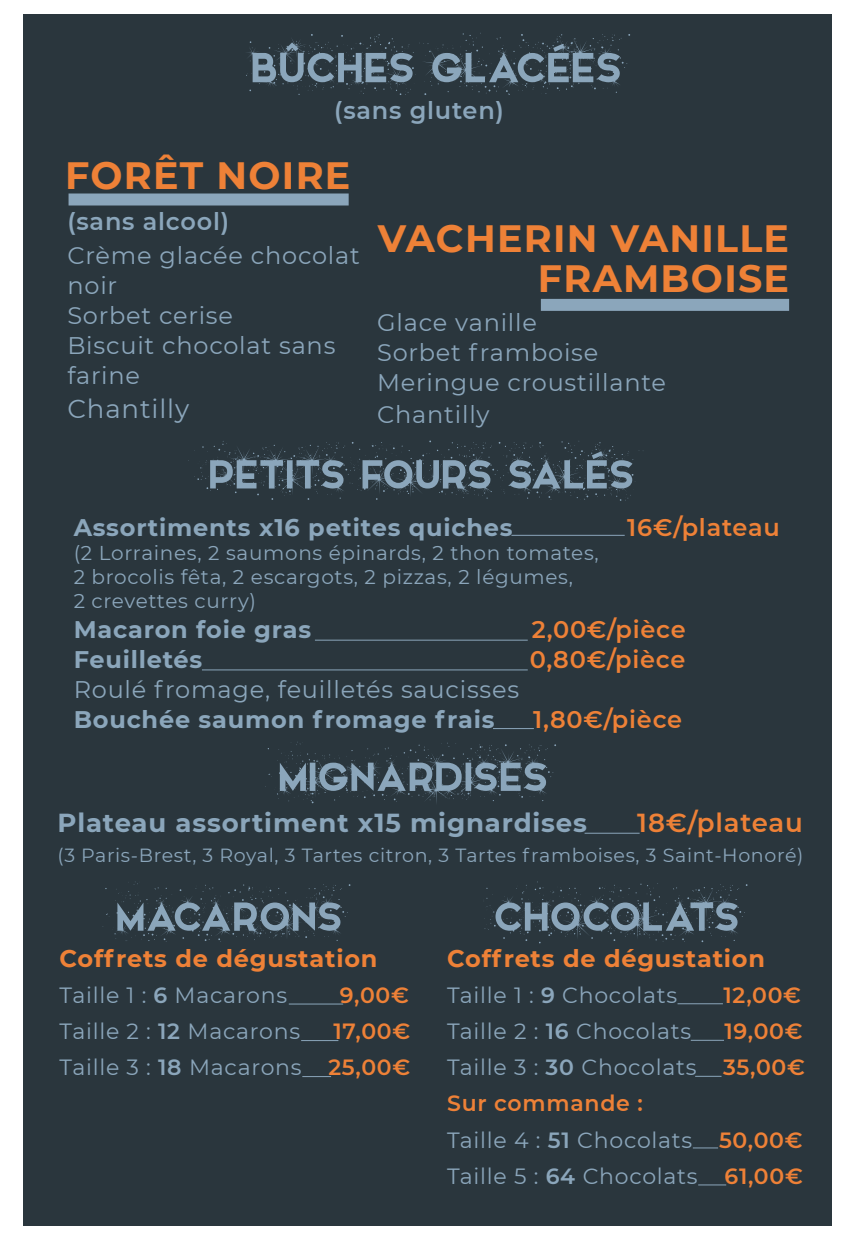
<style>
.page{position:relative;width:856px;height:1248px;background:#fff}
.page>*{position:absolute;margin:0;border:0;box-sizing:border-box;transform-origin:0 0}
.t1{font:56px "Snowinter Free";letter-spacing:.035em;color:#8ba6bb}
.t2{font:54px "Snowinter Free";letter-spacing:.035em;color:#8ba6bb}
.t3{font:700 38px/40px "Montserrat";letter-spacing:.035em;color:#ee8137;text-align:right}
.t4{font:700 26px "Montserrat";letter-spacing:.035em;color:#8ba6bb}
.t5{font:600 26px "Montserrat";letter-spacing:.035em;color:#ee8137}
.t6{font:26px "Montserrat";letter-spacing:.035em;color:#8ba6bb}
.t7{font:24px/30px "Montserrat";letter-spacing:.035em;color:#8ba6bb}
.t8{font:700 24px "Montserrat";letter-spacing:.035em;color:#8ba6bb}
.t9{font:600 24px "Montserrat";letter-spacing:.035em;color:#ee8137}
.t10{font:700 24px "Montserrat";letter-spacing:.035em;color:#ee8137}
.t11{font:600 24px "Montserrat";letter-spacing:.035em;color:#8ba6bb}
.t12{font:22px/36px "Montserrat";letter-spacing:.035em;color:#8ba6bb}
.t13{font:600 22px "Montserrat";color:#ee8137}
.t14{font:20px/24px "Montserrat";letter-spacing:.035em;color:#8ba6bb}
.t15{font:19px "Montserrat";letter-spacing:.035em;color:#8ba6bb}
.s1{font-weight:600}
.s2{font-weight:600;color:#ee8137}
</style>
<div class="page">
<div style="left:23px;top:14px;width:808px;height:1211px;background:#2a363d"></div>
<div style="left:68px;top:193px;width:280px;height:12px;background:#8ba6bb"></div>
<div style="left:540px;top:299px;width:248px;height:12px;background:#8ba6bb"></div>
<hr style="left:511px;top:535px;width:113px;height:1px;background:#8ba6bb">
<hr style="left:677px;top:1003px;width:45px;height:1px;background:#8ba6bb">
<hr style="left:690px;top:1039px;width:33px;height:1px;background:#8ba6bb">
<svg style="left:695px;top:1075px;width:26px;height:1px"></svg>
<hr style="left:289px;top:1003px;width:54px;height:1px;background:#8ba6bb">
<hr style="left:301px;top:1040px;width:37px;height:1px;background:#8ba6bb">
<svg style="left:693px;top:1147px;width:24px;height:1px"></svg>
<svg style="left:698px;top:1184px;width:28px;height:1px"></svg>
<hr style="left:584px;top:832px;width:55px;height:1px;background:#8ba6bb">
<hr style="left:315px;top:639px;width:212px;height:1px;background:#8ba6bb">
<hr style="left:202px;top:669px;width:325px;height:1px;background:#8ba6bb">
<hr style="left:493px;top:728px;width:40px;height:1px;background:#8ba6bb">
<h1 class="t1" style="left:251px;top:27px;width:371px">BÛCHES GLACÉES</h1>
<p class="t11" style="left:334px;top:93px;width:171px">(sans gluten)</p>
<h3 class="t3" style="left:65px;top:153px;width:286px">FORÊT NOIRE</h3>
<p class="t11" style="left:67px;top:204px;width:163px">(sans alcool)</p>
<p class="t7" style="left:67px;top:240px;width:294px">Crème glacée chocolat noir<br>Sorbet cerise<br>Biscuit chocolat sans farine</p>
<p class="t6" style="left:67px;top:391px;width:123px">Chantilly</p>
<h3 class="t3" style="left:377px;top:217px;width:412px">VACHERIN VANILLE<br>FRAMBOISE</h3>
<p class="t7" style="left:377px;top:306px;width:290px;line-height:30.6px">Glace vanille<br>Sorbet framboise<br>Meringue croustillante<br>Chantilly</p>
<h2 class="t2" style="left:209px;top:435px;width:426px">PETITS FOURS SALÉS</h2>
<p class="t8" style="left:74px;top:510px;width:440px">Assortiments x16 petites quiches</p>
<p class="t9" style="left:627px;top:510px;width:154px">16€/plateau</p>
<p class="t14" style="left:74px;top:540px;width:526px">(2 Lorraines, 2 saumons épinards, 2 thon tomates,<br>2 brocolis fêta, 2 escargots, 2 pizzas, 2 légumes,<br>2 crevettes curry)</p>
<p class="t8" style="left:74px;top:612px;width:239px">Macaron foie gras</p>
<p class="t9" style="left:531px;top:612px;width:155px">2,00€/pièce</p>
<p class="t8" style="left:74px;top:642px;width:130px">Feuilletés</p>
<p class="t9" style="left:529px;top:642px;width:157px">0,80€/pièce</p>
<p class="t7" style="left:74px;top:674px;width:447px">Roulé fromage, feuilletés saucisses</p>
<p class="t8" style="left:74px;top:702px;width:422px">Bouchée saumon fromage frais</p>
<p class="t9" style="left:533px;top:702px;width:150px">1,80€/pièce</p>
<h2 class="t2" style="left:279px;top:737px;width:270px">MIGNARDISES</h2>
<p class="t4" style="left:57px;top:804px;width:531px">Plateau assortiment x15 mignardises</p>
<p class="t5" style="left:637px;top:804px;width:167px">18€/plateau</p>
<p class="t15" style="left:57px;top:842px;width:747px">(3 Paris-Brest, 3 Royal, 3 Tartes citron, 3 Tartes framboises, 3 Saint-Honoré)</p>
<h2 class="t2" style="left:116px;top:877px;width:227px">MACARONS</h2>
<p class="t10" style="left:60px;top:941px;width:319px">Coffrets de dégustation</p>
<p class="t12" style="left:60px;top:976px;width:229px">Taille 1 : <span class="s1">6</span> Macarons</p>
<p class="t13" style="left:340px;top:979px;width:71px">9,00€</p>
<p class="t12" style="left:60px;top:1012px;width:242px">Taille 2 : <span class="s1">12</span> Macarons</p>
<p class="t12" style="left:60px;top:1012px;width:352px;text-align:right"><span class="s2">17,00€<br></span>Taille 3 : <span class="s1">18</span> Macarons <span class="s2">25,00€</span></p>
<h2 class="t2" style="left:494px;top:877px;width:246px">CHOCOLATS</h2>
<p class="t10" style="left:447px;top:941px;width:319px">Coffrets de dégustation</p>
<p class="t12" style="left:447px;top:976px;width:231px">Taille 1 : <span class="s1">9</span> Chocolats</p>
<p class="t13" style="left:723px;top:979px;width:79px">12,00€</p>
<p class="t12" style="left:447px;top:1012px;width:245px">Taille 2 : <span class="s1">16</span> Chocolats</p>
<p class="t12" style="left:447px;top:1012px;width:359px;text-indent:277px"><span class="s2">19,00€<br></span>Taille 3 : <span class="s1">30</span> Chocolats <span class="s2">35,00€<br>Sur commande :<br></span>Taille 4 : <span class="s1">51</span> Chocolats <span class="s2">50,00€<br></span>Taille 5 : <span class="s1">64</span> Chocolats <span class="s2">61,00€</span></p>
</div>
